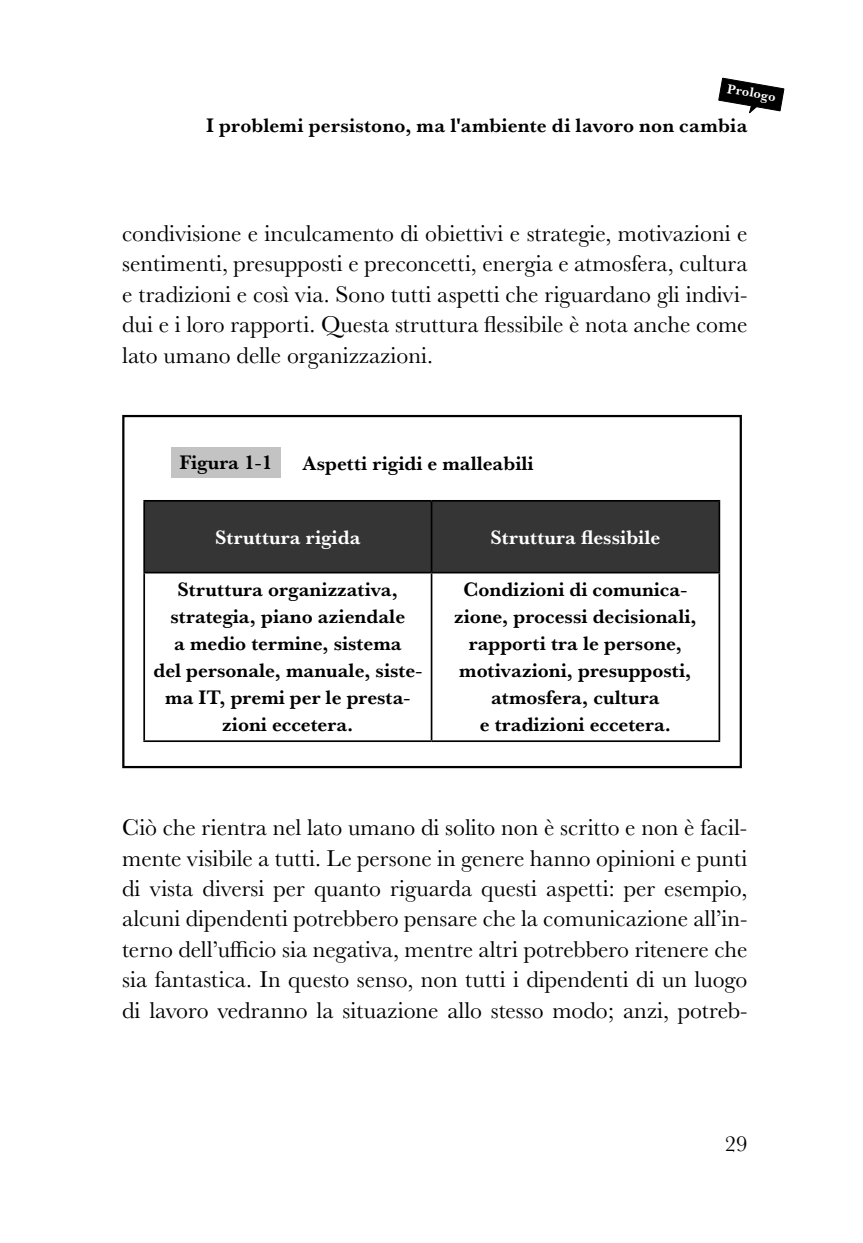
<style>
.page{position:relative;width:863px;height:1243px;background:#fff}
.page>*{position:absolute;margin:0;border:0;box-sizing:border-box;transform-origin:0 0}
.t1{font:23.62px/30.4px "Baskerville URW";color:#000;text-align:justify}
.t2{font:22.5px "Baskerville";color:#000}
.t3{font:700 20.25px/27px "Baskerville URW";color:#000;text-align:center}
.t4{font:700 20.25px "Baskerville URW";color:#fff}
.t5{font:700 13.5px "Baskerville URW";color:#fff}
</style>
<div class="page">
<div style="left:122px;top:415px;width:620px;height:353px;border:2px solid #000"></div>
<div style="left:145px;top:501px;width:573px;height:71px;background:#353535"></div>
<hr style="left:143px;top:500px;width:288px;height:1px;background:#000">
<hr style="left:143px;top:501px;width:2px;height:71px;background:#000">
<hr style="left:431px;top:500px;width:289px;height:1px;background:#000">
<hr style="left:431px;top:501px;width:1px;height:71px;background:#000">
<hr style="left:718px;top:501px;width:2px;height:71px;background:#000">
<hr style="left:143px;top:572px;width:288px;height:1px;background:#000">
<hr style="left:143px;top:573px;width:2px;height:167px;background:#000">
<hr style="left:431px;top:572px;width:289px;height:1px;background:#000">
<hr style="left:431px;top:573px;width:1px;height:167px;background:#000">
<hr style="left:718px;top:573px;width:2px;height:167px;background:#000">
<hr style="left:143px;top:740px;width:288px;height:2px;background:#000">
<hr style="left:431px;top:740px;width:289px;height:2px;background:#000">
<div style="left:171px;top:447px;width:109px;height:30px;background:#c3c3c3"></div>
<svg style="left:718px;top:77px;width:67px;height:37px"></svg>
<p class="t5" style="left:729px;top:79px;width:51px;rotate:10deg">Prologo</p>
<p class="t3" style="left:206px;top:111px;width:543px">I problemi persistono, ma l'ambiente di lavoro non cambia</p>
<p class="t1" style="left:122px;top:217px;width:627px">condivisione e inculcamento di obiettivi e strategie, motivazioni e sentimenti, presupposti e preconcetti, energia e atmosfera, cultura e tradizioni e così via. Sono tutti aspetti che riguardano gli indivi&shy;dui e i loro rapporti. Questa struttura flessibile è nota anche come lato umano delle organizzazioni.</p>
<p class="t3" style="left:179px;top:448px;width:95px">Figura 1-1</p>
<p class="t3" style="left:303px;top:449px;width:232px">Aspetti rigidi e malleabili</p>
<p class="t4" style="left:215px;top:522px;width:147px">Struttura rigida</p>
<p class="t4" style="left:490px;top:522px;width:171px">Struttura flessibile</p>
<p class="t3" style="left:153px;top:575px;width:270px">Struttura organizzativa, strategia, piano aziendale<br>a medio termine, sistema<br>del personale, manuale, siste&shy;ma IT, premi per le presta&shy;zioni eccetera.</p>
<p class="t3" style="left:454px;top:575px;width:244px">Condizioni di comunica&shy;zione, processi decisionali, rapporti tra le persone, motivazioni, presupposti, atmosfera, cultura<br>e tradizioni eccetera.</p>
<p class="t1" style="left:122px;top:811px;width:627px">Ciò che rientra nel lato umano di solito non è scritto e non è facil&shy;mente visibile a tutti. Le persone in genere hanno opinioni e punti di vista diversi per quanto riguarda questi aspetti: per esempio, alcuni dipendenti potrebbero pensare che la comunicazione all’in&shy;terno dell’ufficio sia negativa, mentre altri potrebbero ritenere che sia fantastica. In questo senso, non tutti i dipendenti di un luogo di lavoro vedranno la situazione allo stesso modo; anzi, potreb-</p>
<p class="t2" style="left:725px;top:1129px;width:24px">29</p>
</div>
